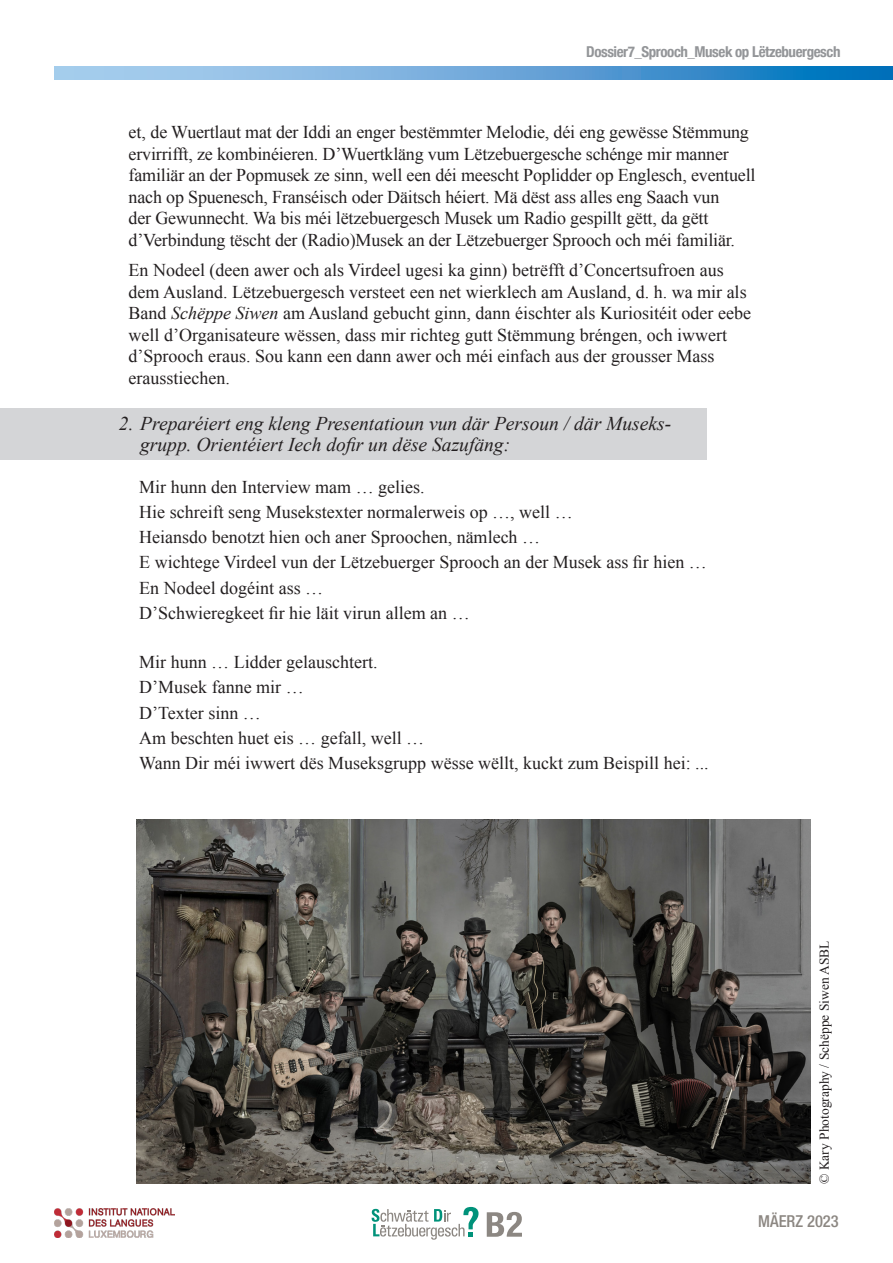
<style>
.page{position:relative;width:893px;height:1263px;background:#fff}
.page>*{position:absolute;margin:0;border:0;box-sizing:border-box;transform-origin:0 0}
.t1{font:italic 19.5px/21px "Times New Roman";color:#231f20}
.t2{font:18px/21.6px "Times New Roman";color:#231f20}
.t3{font:500 condensed 16.5px "Helvetica Neue LT Std";color:#8c8782}
.t4{font:700 condensed 15px "Helvetica Neue";letter-spacing:-.03em;color:#939598}
.t5{font:13.5px "Times New Roman";color:#231f20}
.s1{font-style:italic}
</style>
<div class="page">
<svg style="left:371px;top:1207px;width:107px;height:33px"></svg>
<svg style="left:487px;top:1212px;width:35px;height:25px"></svg>
<img style="left:55px;top:1209px;width:119px;height:28px">
<svg style="left:54px;top:67px;width:839px;height:13px;background:#64a5d8"></svg>
<div style="left:0;top:408px;width:706px;height:51px;background:#d4d5d7"></div>
<img style="left:137px;top:819px;width:673px;height:365px">
<p class="t4" style="left:586px;top:39px;width:256px">Dossier7_Sprooch_Musek op Lëtzebuergesch</p>
<p class="t2" style="left:129px;top:121px;width:628px">et, de Wuertlaut mat der Iddi an enger bestëmmter Melodie, déi eng gewësse Stëmmung ervirrifft, ze kombinéieren. D’Wuertkläng vum Lëtzebuergesche schénge mir manner familiär an der Popmusek ze sinn, well een déi meescht Poplidder op Englesch, eventuell nach op Spuenesch, Franséisch oder Däitsch héiert. Mä dëst ass alles eng Saach vun<br>der Gewunnecht. Wa bis méi lëtzebuergesch Musek um Radio gespillt gëtt, da gëtt d’Verbindung tëscht der (Radio)Musek an der Lëtzebuerger Sprooch och méi familiär.</p>
<p class="t2" style="left:129px;top:259px;width:624px">En Nodeel (deen awer och als Virdeel ugesi ka ginn) betrëfft d’Concertsufroen aus dem Ausland. Lëtzebuergesch versteet een net wierklech am Ausland, d. h. wa mir als Band <span class="s1">Schëppe Siwen</span> am Ausland gebucht ginn, dann éischter als Kuriositéit oder eebe well d’Organisateure wëssen, dass mir richteg gutt Stëmmung bréngen, och iwwert d’Sprooch eraus. Sou kann een dann awer och méi einfach aus der grousser Mass erausstiechen.</p>
<p class="t1" style="left:140px;top:413px;width:532px;text-indent:-21px">2. Preparéiert eng kleng Presentatioun vun där Persoun / där Museks&shy;grupp. Orientéiert Iech dofir un dëse Sazufäng:</p>
<p class="t2" style="left:139px;top:476px;width:287px">Mir hunn den Interview mam … gelies.</p>
<p class="t2" style="left:139px;top:501px;width:435px">Hie schreift seng Musekstexter normalerweis op …, well …</p>
<p class="t2" style="left:139px;top:526px;width:402px">Heiansdo benotzt hien och aner Sproochen, nämlech …</p>
<p class="t2" style="left:139px;top:551px;width:569px">E wichtege Virdeel vun der Lëtzebuerger Sprooch an der Musek ass fir hien …</p>
<p class="t2" style="left:139px;top:577px;width:185px">En Nodeel dogéint ass …</p>
<p class="t2" style="left:139px;top:602px;width:332px">D’Schwieregkeet fir hie läit virun allem an …</p>
<p class="t2" style="left:139px;top:651px;width:240px">Mir hunn … Lidder gelauschtert.</p>
<p class="t2" style="left:139px;top:676px;width:166px">D’Musek fanne mir …</p>
<p class="t2" style="left:139px;top:701px;width:123px">D’Texter sinn …</p>
<p class="t2" style="left:139px;top:727px;width:286px">Am beschten huet eis … gefall, well …</p>
<p class="t2" style="left:139px;top:752px;width:571px">Wann Dir méi iwwert dës Museksgrupp wësse wëllt, kuckt zum Beispill hei: ...</p>
<p class="t5" style="left:815px;top:1184px;width:245px;rotate:-90deg">© Kary Photography / Schëppe Siwen ASBL</p>
<p class="t3" style="left:758px;top:1211px;width:82px">MÄERZ 2023</p>
</div>
